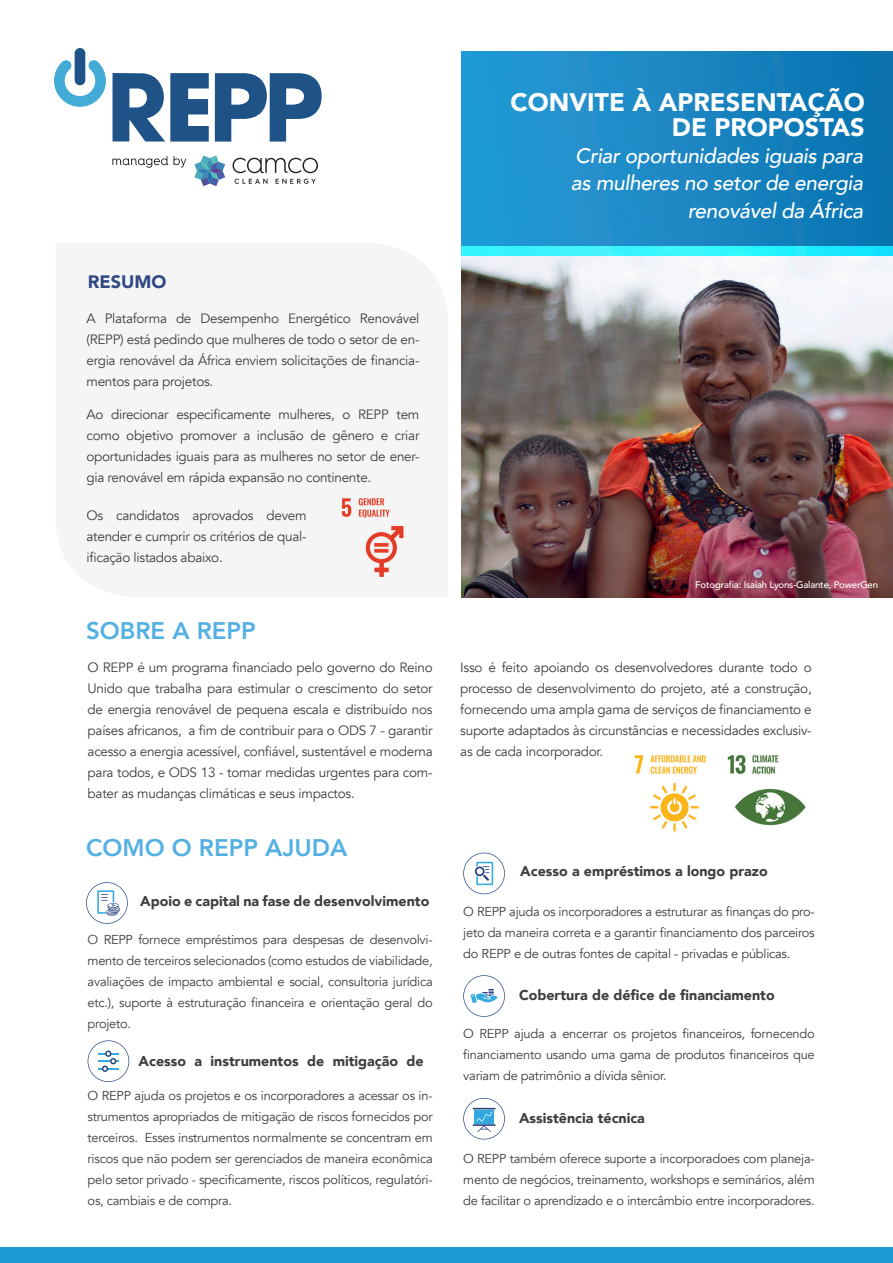
<style>
.page{position:relative;width:893px;height:1263px;background:#fff}
.page>*{position:absolute;margin:0;border:0;box-sizing:border-box;transform-origin:0 0}
.H1_HEADER_WHITE{font:900 25.35px/25.3px "Avenir";color:#fff;text-align:right}
.H2_HEADER{font:800 24px "Avenir";color:#53b0e3}
.MAP_DES2_Small{font:italic 500 21px "Avenir";letter-spacing:-.02em;color:#fff}
.PULL_IN_HEADER_WHITE{font:900 18px "Avenir";color:#314a85}
.BODY_TIGHTER{font:900 14.25px "Avenir";color:#3e3e3f}
.BODY_TIGHTER-2{font:13.5px/21px "Avenir";letter-spacing:-.02em;color:#3e3e3f;text-align:justify}
.BODY_TIGHTER-3{font:12.9px/21px "Avenir";letter-spacing:-.02em;color:#3e3e3f;text-align:justify}
.BODY_TIGHTER-4{font:500 9.6px "Avenir";letter-spacing:-.02em;color:#fff}
</style>
<div class="page">
<img style="left:634px;top:755px;width:72px;height:77px">
<img style="left:727px;top:755px;width:79px;height:71px">
<img style="left:462px;top:256px;width:431px;height:341px">
<div style="left:75px;top:48px;width:10px;height:37px;background:#1f5388;border-radius:5px"></div>
<svg style="left:54px;top:60px;width:52px;height:47px"></svg>
<svg style="left:112px;top:156px;width:74px;height:12px"></svg>
<svg style="left:113px;top:73px;width:96px;height:69px"></svg>
<svg style="left:215px;top:73px;width:107px;height:69px"></svg>
<svg style="left:194px;top:155px;width:31px;height:31px"></svg>
<svg style="left:233px;top:158px;width:85px;height:15px"></svg>
<svg style="left:235px;top:179px;width:33px;height:5px"></svg>
<svg style="left:276px;top:179px;width:40px;height:5px"></svg>
<svg style="left:462px;top:52px;width:431px;height:204px;background:#1a8cc6"></svg>
<svg style="left:463px;top:975px;width:42px;height:42px"></svg>
<svg style="left:463px;top:853px;width:42px;height:41px"></svg>
<svg style="left:86px;top:882px;width:42px;height:42px"></svg>
<svg style="left:88px;top:1040px;width:41px;height:42px"></svg>
<svg style="left:463px;top:1098px;width:42px;height:41px"></svg>
<div style="left:0;top:1248px;width:893px;height:15px;background:#1d9bd7"></div>
<img style="left:339px;top:497px;width:67px;height:82px">
<p class="PULL_IN_HEADER_WHITE" style="left:88px;top:266px;width:80px">RESUMO</p>
<p class="BODY_TIGHTER-2" style="left:86px;top:308px;width:334px">A Plataforma de Desempenho Energético Renovável (REPP) está pedindo que mulheres de todo o setor de en&shy;ergia renovável da África enviem solicitações de financia&shy;mentos para projetos.</p>
<p class="BODY_TIGHTER-2" style="left:86px;top:404px;width:334px">Ao direcionar especificamente mulheres, o REPP tem como objetivo promover a inclusão de gênero e criar oportunidades iguais para as mulheres no setor de ener&shy;gia renovável em rápida expansão no continente.</p>
<p class="BODY_TIGHTER-2" style="left:86px;top:505px;width:222px">Os candidatos aprovados devem atender e cumprir os critérios de qual&shy;ificação listados abaixo.</p>
<p class="H2_HEADER" style="left:86px;top:612px;width:171px">SOBRE A REPP</p>
<p class="BODY_TIGHTER-2" style="left:88px;top:657px;width:347px">O REPP é um programa financiado pelo governo do Reino Unido que trabalha para estimular o crescimento do setor de energia renovável de pequena escala e distribuído nos países africanos, a fim de contribuir para o ODS 7 - garantir acesso a energia acessível, confiável, sustentável e moderna para todos, e ODS 13 - tomar medidas urgentes para com&shy;bater as mudanças climáticas e seus impactos.</p>
<p class="H2_HEADER" style="left:86px;top:829px;width:263px">COMO O REPP AJUDA</p>
<p class="BODY_TIGHTER" style="left:140px;top:889px;width:291px">Apoio e capital na fase de desenvolvimento</p>
<p class="BODY_TIGHTER-3" style="left:88px;top:930px;width:347px">O REPP fornece empréstimos para despesas de desenvolvi&shy;mento de terceiros selecionados (como estudos de viabilidade, avaliações de impacto ambiental e social, consultoria jurídica etc.), suporte à estruturação financeira e orientação geral do projeto.</p>
<p class="BODY_TIGHTER" style="left:139px;top:1048px;width:287px">Acesso a instrumentos de mitigação de</p>
<p class="BODY_TIGHTER-3" style="left:88px;top:1086px;width:347px">O REPP ajuda os projetos e os incorporadores a acessar os in&shy;strumentos apropriados de mitigação de riscos fornecidos por terceiros. Esses instrumentos normalmente se concentram em riscos que não podem ser gerenciados de maneira econômica pelo setor privado - specificamente, riscos políticos, regulatóri&shy;os, cambiais e de compra.</p>
<p class="H1_HEADER_WHITE" style="left:510px;top:89px;width:356px">CONVITE À APRESENTAÇÃO<br>DE PROPOSTAS</p>
<p class="MAP_DES2_Small" style="left:575px;top:143px;width:289px">Criar oportunidades iguais para</p>
<p class="MAP_DES2_Small" style="left:571px;top:170px;width:294px">as mulheres no setor de energia</p>
<p class="MAP_DES2_Small" style="left:688px;top:198px;width:177px">renovável da África</p>
<p class="BODY_TIGHTER-4" style="left:695px;top:576px;width:184px">Fotografia: Isaiah Lyons-Galante, PowerGen</p>
<p class="BODY_TIGHTER-2" style="left:460px;top:657px;width:353px">Isso é feito apoiando os desenvolvedores durante todo o processo de desenvolvimento do projeto, até a construção, fornecendo uma ampla gama de serviços de financiamento e suporte adaptados às circunstâncias e necessidades exclusiv&shy;as de cada incorporador.</p>
<p class="BODY_TIGHTER" style="left:520px;top:859px;width:249px">Acesso a empréstimos a longo prazo</p>
<p class="BODY_TIGHTER-3" style="left:463px;top:901px;width:353px">O REPP ajuda os incorporadores a estruturar as finanças do pro&shy;jeto da maneira correta e a garantir financiamento dos parceiros do REPP e de outras fontes de capital - privadas e públicas.</p>
<p class="BODY_TIGHTER" style="left:519px;top:983px;width:257px">Cobertura de défice de financiamento</p>
<p class="BODY_TIGHTER-3" style="left:463px;top:1023px;width:353px">O REPP ajuda a encerrar os projetos financeiros, fornecendo financiamento usando uma gama de produtos financeiros que variam de patrimônio a dívida sênior.</p>
<p class="BODY_TIGHTER" style="left:519px;top:1106px;width:127px">Assistência técnica</p>
<p class="BODY_TIGHTER-3" style="left:463px;top:1148px;width:353px">O REPP também oferece suporte a incorporadoes com planeja&shy;mento de negócios, treinamento, workshops e seminários, além de facilitar o aprendizado e o intercâmbio entre incorporadores.</p>
</div>
